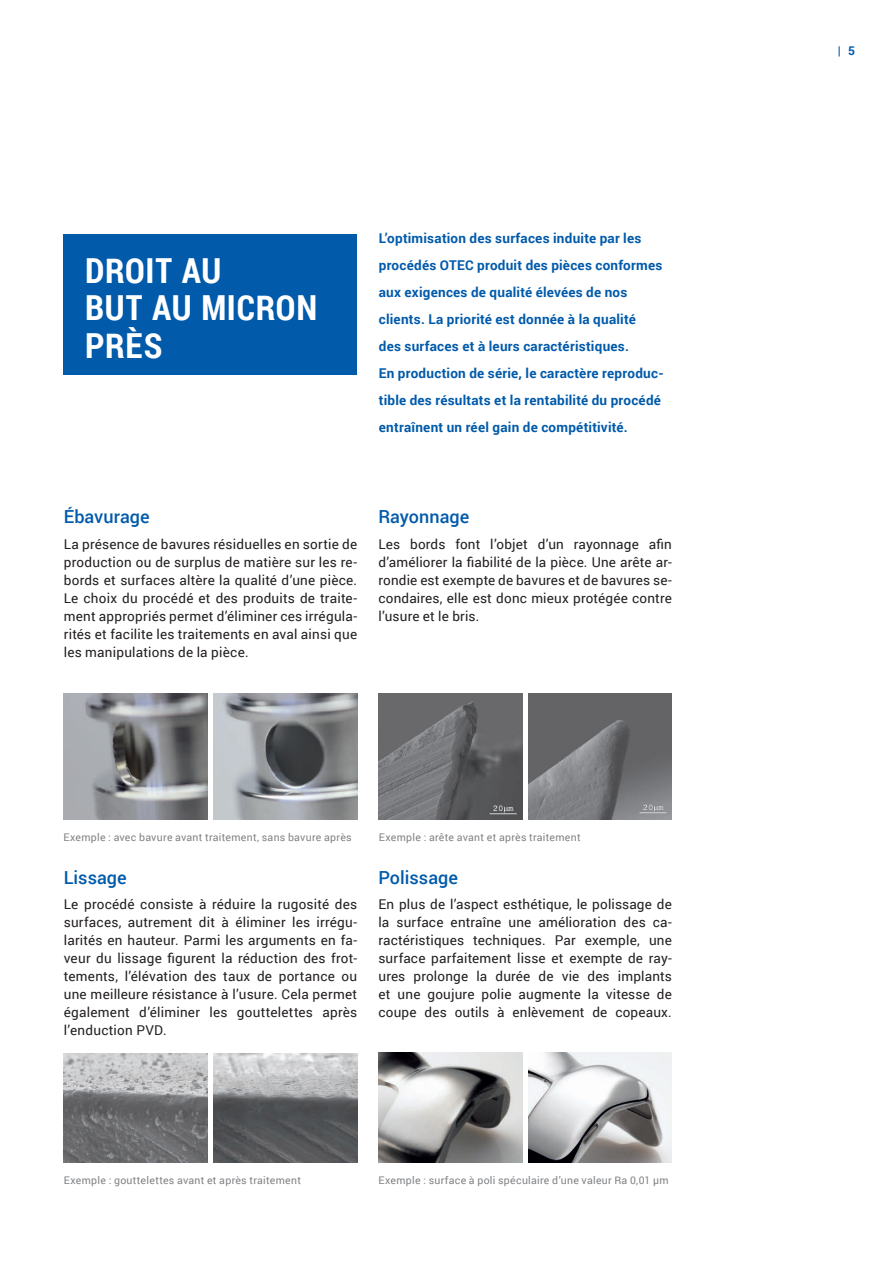
<style>
.page{position:relative;width:893px;height:1263px;background:#fff}
.page>*{position:absolute;margin:0;border:0;box-sizing:border-box;transform-origin:0 0}
.t1{font:700 34.5px/37.5px "Roboto Condensed";letter-spacing:.02em;color:#fff}
.t2{font:500 18px "Roboto";letter-spacing:.005em;color:#015aaa}
.t3{font:13.5px/18px "Roboto";letter-spacing:.015em;color:#231f20;text-align:justify}
.t4{font:700 13.5px/27px "Roboto";letter-spacing:.015em;color:#015aaa}
.t5{font:700 12px "Roboto";color:#015aaa}
.t6{font:10.5px "Roboto";letter-spacing:.025em;color:#808285}
</style>
<div class="page">
<img style="left:64px;top:693px;width:144px;height:126px">
<img style="left:213px;top:693px;width:144px;height:126px">
<img style="left:378px;top:693px;width:144px;height:126px">
<img style="left:528px;top:693px;width:144px;height:126px">
<img style="left:64px;top:1053px;width:144px;height:109px">
<img style="left:213px;top:1053px;width:144px;height:109px">
<img style="left:378px;top:1053px;width:144px;height:109px">
<img style="left:528px;top:1053px;width:144px;height:109px">
<div style="left:64px;top:234px;width:293px;height:140px;background:#015aaa"></div>
<h1 class="t1" style="left:85px;top:250px;width:234px">DROIT AU<br>BUT AU ΜICRON<br>PRÈS</h1>
<p class="t4" style="left:379px;top:224px;width:286px">L’optimisation des surfaces induite par les procédés OTEC produit des pièces conformes aux exigences de qualité élevées de nos clients. La priorité est donnée à la qualité<br>des surfaces et à leurs caractéristiques.<br>En production de série, le caractère reproduc&shy;tible des résultats et la rentabilité du procédé entraînent un réel gain de compétitivité.</p>
<h2 class="t2" style="left:64px;top:504px;width:87px">Ébavurage</h2>
<p class="t3" style="left:64px;top:535px;width:295px">La présence de bavures résiduelles en sortie de production ou de surplus de matière sur les re&shy;bords et surfaces altère la qualité d’une pièce.<br>Le choix du procédé et des produits de traite&shy;ment appropriés permet d’éliminer ces irrégula&shy;rités et facilite les traitements en aval ainsi que les manipulations de la pièce.</p>
<h2 class="t2" style="left:378px;top:504px;width:92px">Rayonnage</h2>
<p class="t3" style="left:378px;top:535px;width:295px">Les bords font l’objet d’un rayonnage afin d’améliorer la fiabilité de la pièce. Une arête ar&shy;rondie est exempte de bavures et de bavures se&shy;condaires, elle est donc mieux protégée contre l’usure et le bris.</p>
<p class="t6" style="left:63px;top:830px;width:290px">Exemple : avec bavure avant traitement, sans bavure après</p>
<h2 class="t2" style="left:64px;top:865px;width:64px">Lissage</h2>
<p class="t3" style="left:64px;top:895px;width:295px">Le procédé consiste à réduire la rugosité des surfaces, autrement dit à éliminer les irrégu&shy;larités en hauteur. Parmi les arguments en fa&shy;veur du lissage figurent la réduction des frot&shy;tements, l’élévation des taux de portance ou une meilleure résistance à l’usure. Cela permet également d’éliminer les gouttelettes après l’enduction PVD.</p>
<p class="t6" style="left:379px;top:830px;width:203px">Exemple : arête avant et après traitement</p>
<h2 class="t2" style="left:378px;top:865px;width:81px">Polissage</h2>
<p class="t3" style="left:378px;top:895px;width:295px">En plus de l’aspect esthétique, le polissage de la surface entraîne une amélioration des ca&shy;ractéristiques techniques. Par exemple, une surface parfaitement lisse et exempte de ray&shy;ures prolonge la durée de vie des implants et une goujure polie augmente la vitesse de coupe des outils à enlèvement de copeaux.</p>
<p class="t6" style="left:64px;top:1173px;width:239px">Exemple : gouttelettes avant et après traitement</p>
<p class="t6" style="left:378px;top:1173px;width:292px">Exemple : surface à poli spéculaire d’une valeur Ra 0,01 µm</p>
<p class="t5" style="left:838px;top:42px;width:19px">| 5</p>
</div>
